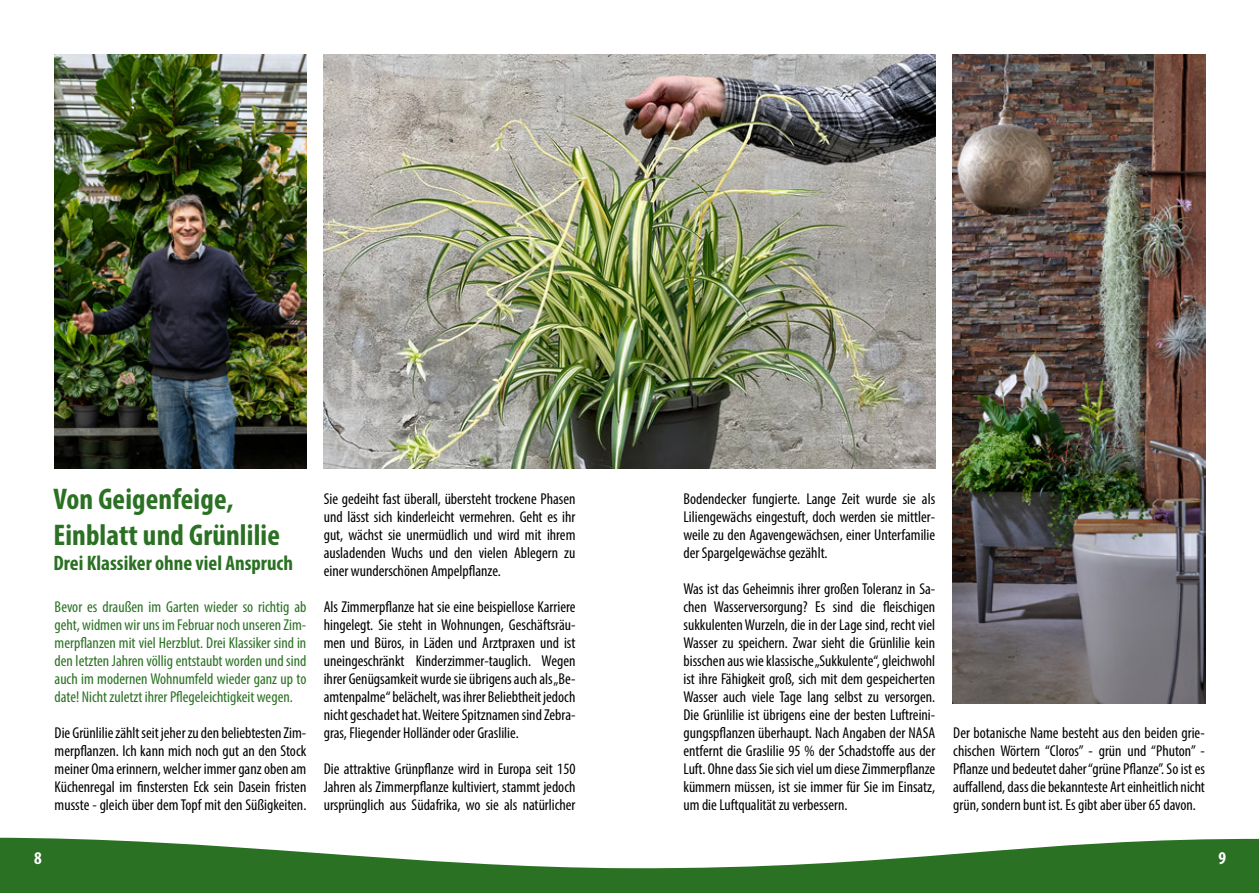
<style>
.page{position:relative;width:1259px;height:893px;background:#fff}
.page>*{position:absolute;margin:0;border:0;box-sizing:border-box;transform-origin:0 0}
.t1{font:700 condensed 30px/36px "Myriad Pro";letter-spacing:.005em;color:#2a7123}
.t2{font:700 condensed 21px "Myriad Pro";color:#2a7123}
.t3{font:700 condensed 18px "Myriad Pro";color:#fff}
.t4{font:condensed 15.75px/18px "Myriad Pro";color:#000;text-align:justify}
.t5{font:condensed 15.75px/18px "Myriad Pro";color:#2a7123;text-align:justify}
</style>
<div class="page">
<svg style="left:0;top:838px;width:1259px;height:55px;fill:#2a7123"></svg>
<img style="left:54px;top:54px;width:252px;height:414px">
<img style="left:952px;top:54px;width:253px;height:649px">
<img style="left:324px;top:54px;width:611px;height:414px">
<h1 class="t1" style="left:53px;top:480px;width:228px">Von Geigenfeige,<br>Einblatt und Grünlilie</h1>
<h2 class="t2" style="left:53px;top:550px;width:241px">Drei Klassiker ohne viel Anspruch</h2>
<p class="t5" style="left:55px;top:598px;width:253px">Bevor es draußen im Garten wieder so richtig ab geht, widmen wir uns im Februar noch unseren Zim&shy;merpflanzen mit viel Herzblut. Drei Klassiker sind in den letzten Jahren völlig entstaubt worden und sind auch im modernen Wohnumfeld wieder ganz up to date! Nicht zuletzt ihrer Pflegeleichtigkeit wegen.</p>
<p class="t4" style="left:55px;top:724px;width:253px">Die Grünlilie zählt seit jeher zu den beliebtesten Zim&shy;merpflanzen. Ich kann mich noch gut an den Stock meiner Oma erinnern, welcher immer ganz oben am Küchenregal im finstersten Eck sein Dasein fristen musste - gleich über dem Topf mit den Süßigkeiten.</p>
<p class="t4" style="left:324px;top:490px;width:253px">Sie gedeiht fast überall, übersteht trockene Phasen und lässt sich kinderleicht vermehren. Geht es ihr gut, wächst sie unermüdlich und wird mit ihrem ausladenden Wuchs und den vielen Ablegern zu einer wunderschönen Ampelpflanze.</p>
<p class="t4" style="left:324px;top:598px;width:253px">Als Zimmerpflanze hat sie eine beispiellose Karriere hingelegt. Sie steht in Wohnungen, Geschäftsräu&shy;men und Büros, in Läden und Arztpraxen und ist uneingeschränkt Kinderzimmer-tauglich. Wegen ihrer Genügsamkeit wurde sie übrigens auch als „Be&shy;amtenpalme“ belächelt, was ihrer Beliebtheit jedoch nicht geschadet hat. Weitere Spitznamen sind Zebra&shy;gras, Fliegender Holländer oder Graslilie.</p>
<p class="t4" style="left:324px;top:760px;width:253px">Die attraktive Grünpflanze wird in Europa seit 150<br>Jahren als Zimmerpflanze kultiviert, stammt jedoch ursprünglich aus Südafrika, wo sie als natürlicher</p>
<p class="t4" style="left:683px;top:490px;width:253px">Bodendecker fungierte. Lange Zeit wurde sie als Liliengewächs eingestuft, doch werden sie mittler&shy;weile zu den Agavengewächsen, einer Unterfamilie der Spargelgewächse gezählt.</p>
<p class="t4" style="left:683px;top:580px;width:253px">Was ist das Geheimnis ihrer großen Toleranz in Sa&shy;chen Wasserversorgung? Es sind die fleischigen sukkulenten Wurzeln, die in der Lage sind, recht viel Wasser zu speichern. Zwar sieht die Grünlilie kein bisschen aus wie klassische „Sukkulente“, gleichwohl ist ihre Fähigkeit groß, sich mit dem gespeicherten Wasser auch viele Tage lang selbst zu versorgen.<br>Die Grünlilie ist übrigens eine der besten Luftreini&shy;gungspflanzen überhaupt. Nach Angaben der NASA entfernt die Graslilie 95 % der Schadstoffe aus der Luft. Ohne dass Sie sich viel um diese Zimmerpflanze kümmern müssen, ist sie immer für Sie im Einsatz, um die Luftqualität zu verbessern.</p>
<p class="t4" style="left:953px;top:724px;width:253px">Der botanische Name besteht aus den beiden grie&shy;chischen Wörtern “Cloros” - grün und “Phuton” - Pflanze und bedeutet daher “grüne Pflanze”. So ist es auffallend, dass die bekannteste Art einheitlich nicht grün, sondern bunt ist. Es gibt aber über 65 davon.</p>
<p class="t3" style="left:34px;top:847px;width:9px">8</p>
<p class="t3" style="left:1218px;top:847px;width:9px">9</p>
</div>
